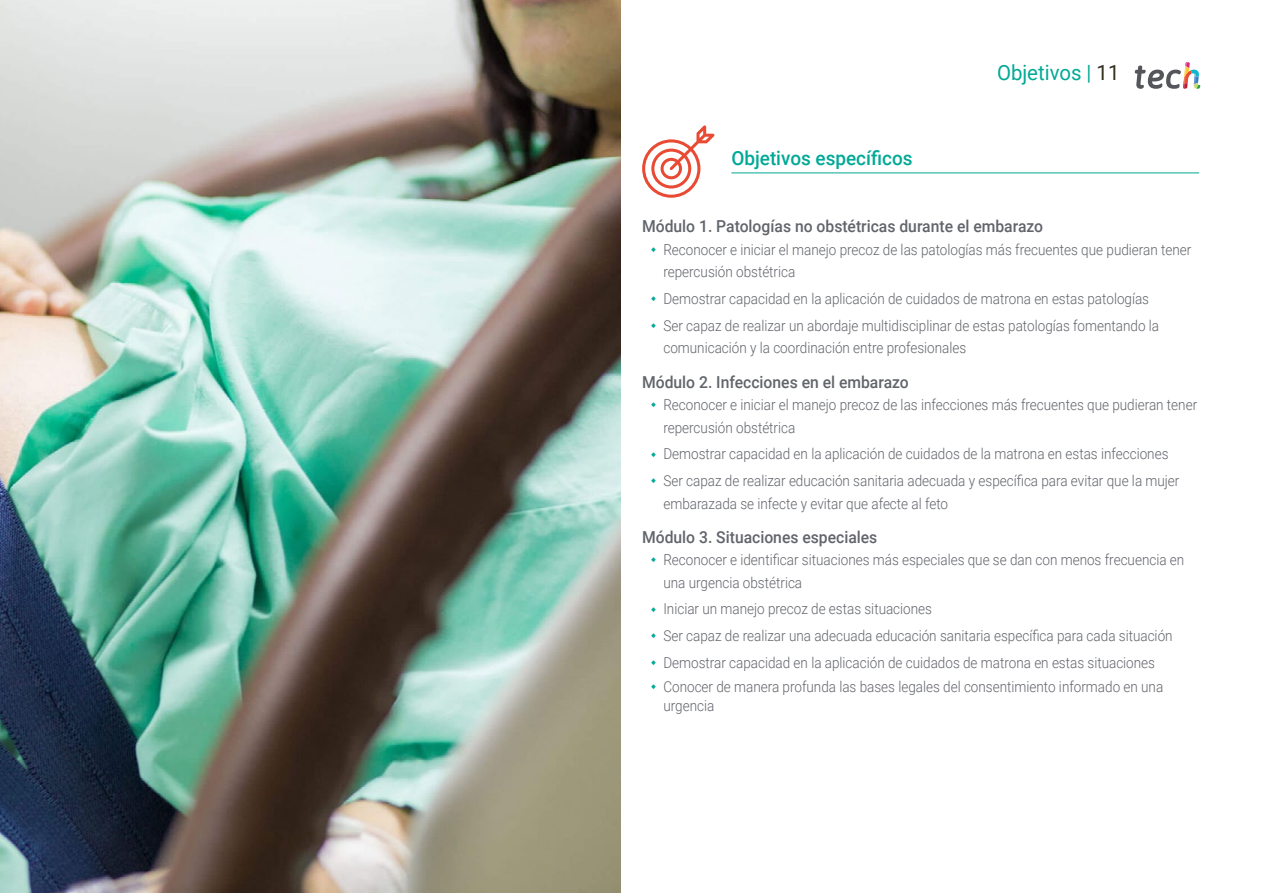
<style>
.page{position:relative;width:1263px;height:893px;background:#fff}
.page>*{position:absolute;margin:0;border:0;box-sizing:border-box;transform-origin:0 0}
.t1{font:21px "Roboto";color:#00a996}
.t2{font:500 19.5px "Roboto";color:#00a996}
.t3{font:500 16.5px "Roboto";color:#61646a;scale:.95 1}
.t4{font:300 15px/26.7px "Roboto";color:#61646a;scale:.9 1}
.s1{color:#312e20}
</style>
<div class="page">
<hr style="left:731px;top:173px;width:468px;height:1px;background:#00a996">
<svg style="left:642px;top:125px;width:72px;height:73px"></svg>
<img style="left:0;top:0;width:621px;height:893px">
<svg style="left:1135px;top:62px;width:65px;height:27px"></svg>
<h2 class="t2" style="left:731px;top:144px;width:183px">Objetivos específicos</h2>
<h1 class="t1" style="left:997px;top:57px;width:124px">Objetivos | <span class="s1">11</span></h1>
<p class="t3" style="left:642px;top:215px;width:424px">Módulo 1. Patologías no obstétricas durante el embarazo</p>
<p class="t4" style="left:663px;top:238px;width:588px;line-height:22.5px">Reconocer e iniciar el manejo precoz de las patologías más frecuentes que pudieran tener repercusión obstétrica</p>
<p class="t4" style="left:663px;top:285px;width:552px">Demostrar capacidad en la aplicación de cuidados de matrona en estas patologías<br>Ser capaz de realizar un abordaje multidisciplinar de estas patologías fomentando la</p>
<p class="t4" style="left:663px;top:334px;width:338px">comunicación y la coordinación entre profesionales</p>
<p class="t3" style="left:642px;top:370px;width:282px">Módulo 2. Infecciones en el embarazo</p>
<p class="t4" style="left:663px;top:393px;width:595px;line-height:22.5px">Reconocer e iniciar el manejo precoz de las infecciones más frecuentes que pudieran tener repercusión obstétrica</p>
<p class="t4" style="left:663px;top:440px;width:575px">Demostrar capacidad en la aplicación de cuidados de la matrona en estas infecciones<br>Ser capaz de realizar educación sanitaria adecuada y específica para evitar que la mujer</p>
<p class="t4" style="left:663px;top:489px;width:318px">embarazada se infecte y evitar que afecte al feto</p>
<p class="t3" style="left:642px;top:525px;width:249px">Módulo 3. Situaciones especiales</p>
<p class="t4" style="left:663px;top:548px;width:580px;line-height:22.5px">Reconocer e identificar situaciones más especiales que se dan con menos frecuencia en una urgencia obstétrica</p>
<p class="t4" style="left:663px;top:595px;width:567px">Iniciar un manejo precoz de estas situaciones<br>Ser capaz de realizar una adecuada educación sanitaria específica para cada situación<br>Demostrar capacidad en la aplicación de cuidados de matrona en estas situaciones</p>
<p class="t4" style="left:663px;top:676px;width:557px;line-height:19.5px">Conocer de manera profunda las bases legales del consentimiento informado en una urgencia</p>
</div>
